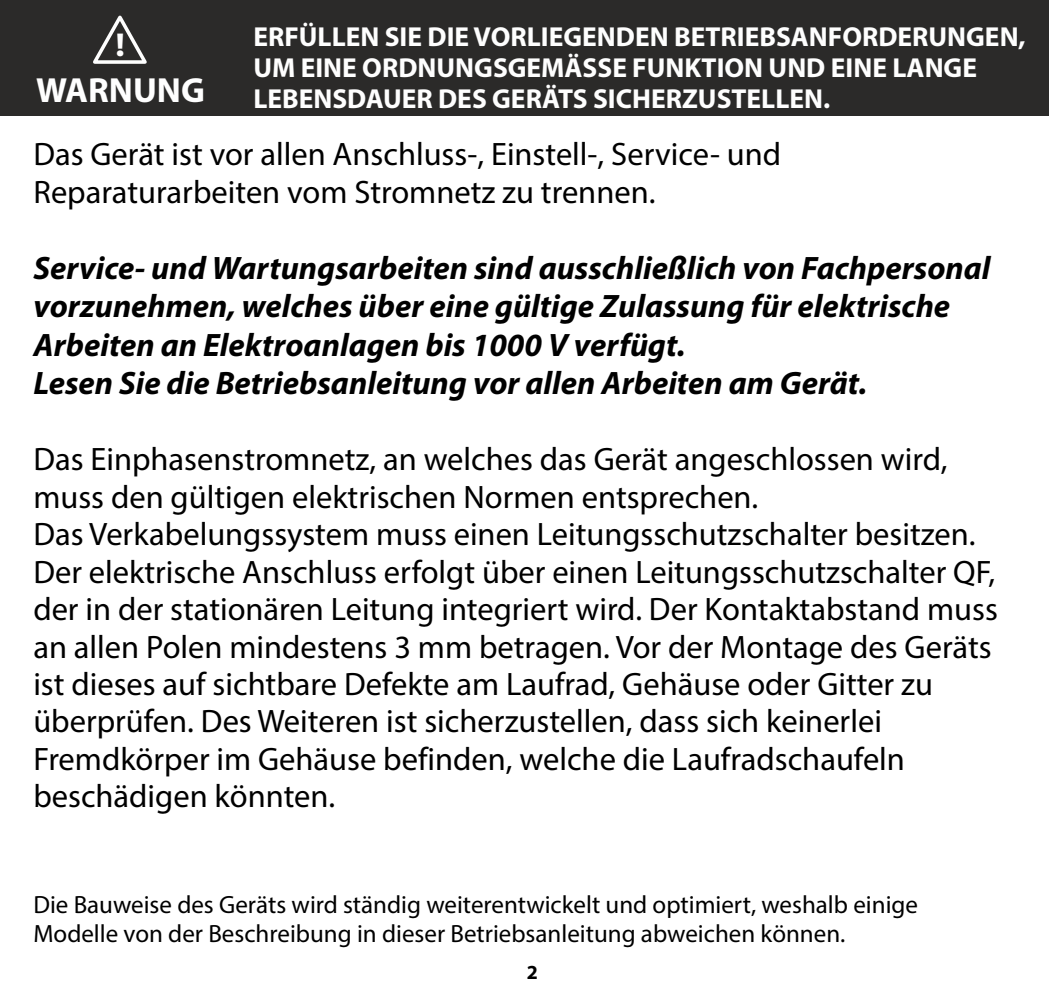
<style>
.page{position:relative;width:1049px;height:993px;background:#fff}
.page>*{position:absolute;margin:0;border:0;box-sizing:border-box;transform-origin:0 0}
.t1{font:700 35px "Myriad Pro";color:#fefefe}
.t2{font:700 33.25px "Myriad Pro";color:#fefefe;scale:1.08 1}
.t3{font:32.5px/37.5px "Myriad Pro";color:#000}
.t4{font:italic 700 32.5px/38.5px "Myriad Pro";color:#000}
.t5{font:700 27.5px/30.8px "Myriad Pro";color:#fefefe}
.t6{font:25px/28.8px "Myriad Pro";color:#000}
.t7{font:700 20px "Myriad Pro";color:#000}
</style>
<div class="page">
<div style="left:0;top:0;width:1049px;height:115px;background:#2b2a29"></div>
<svg style="left:93px;top:15px;width:54px;height:49px"></svg>
<p class="t5" style="left:253px;top:24px;width:774px">ERFÜLLEN SIE DIE VORLIEGENDEN BETRIEBSANFORDERUNGEN,<br>UM EINE ORDNUNGSGEMÄSSE FUNKTION UND EINE LANGE<br>LEBENSDAUER DES GERÄTS SICHERZUSTELLEN.</p>
<p class="t3" style="left:33px;top:138px;width:749px">Das Gerät ist vor allen Anschluss-, Einstell-, Service- und<br>Reparaturarbeiten vom Stromnetz zu trennen.</p>
<p class="t2" style="left:115px;top:31px;width:10px">!</p>
<p class="t1" style="left:36px;top:75px;width:170px">WARNUNG</p>
<p class="t4" style="left:33px;top:251px;width:959px">Service- und Wartungsarbeiten sind ausschließlich von Fachpersonal vorzunehmen, welches über eine gültige Zulassung für elektrische Arbeiten an Elektroanlagen bis 1000 V verfügt.<br>Lesen Sie die Betriebsanleitung vor allen Arbeiten am Gerät.</p>
<p class="t3" style="left:33px;top:443px;width:966px">Das Einphasenstromnetz, an welches das Gerät angeschlossen wird, muss den gültigen elektrischen Normen entsprechen.<br>Das Verkabelungssystem muss einen Leitungsschutzschalter besitzen.<br>Der elektrische Anschluss erfolgt über einen Leitungsschutzschalter QF, der in der stationären Leitung integriert wird. Der Kontaktabstand muss an allen Polen mindestens 3 mm betragen. Vor der Montage des Geräts ist dieses auf sichtbare Defekte am Laufrad, Gehäuse oder Gitter zu überprüfen. Des Weiteren ist sicherzustellen, dass sich keinerlei Fremdkörper im Gehäuse befinden, welche die Laufradschaufeln beschädigen könnten.</p>
<p class="t6" style="left:33px;top:891px;width:886px">Die Bauweise des Geräts wird ständig weiterentwickelt und optimiert, weshalb einige<br>Modelle von der Beschreibung in dieser Betriebsanleitung abweichen können.</p>
<p class="t7" style="left:527px;top:963px;width:13px">2</p>
</div>
